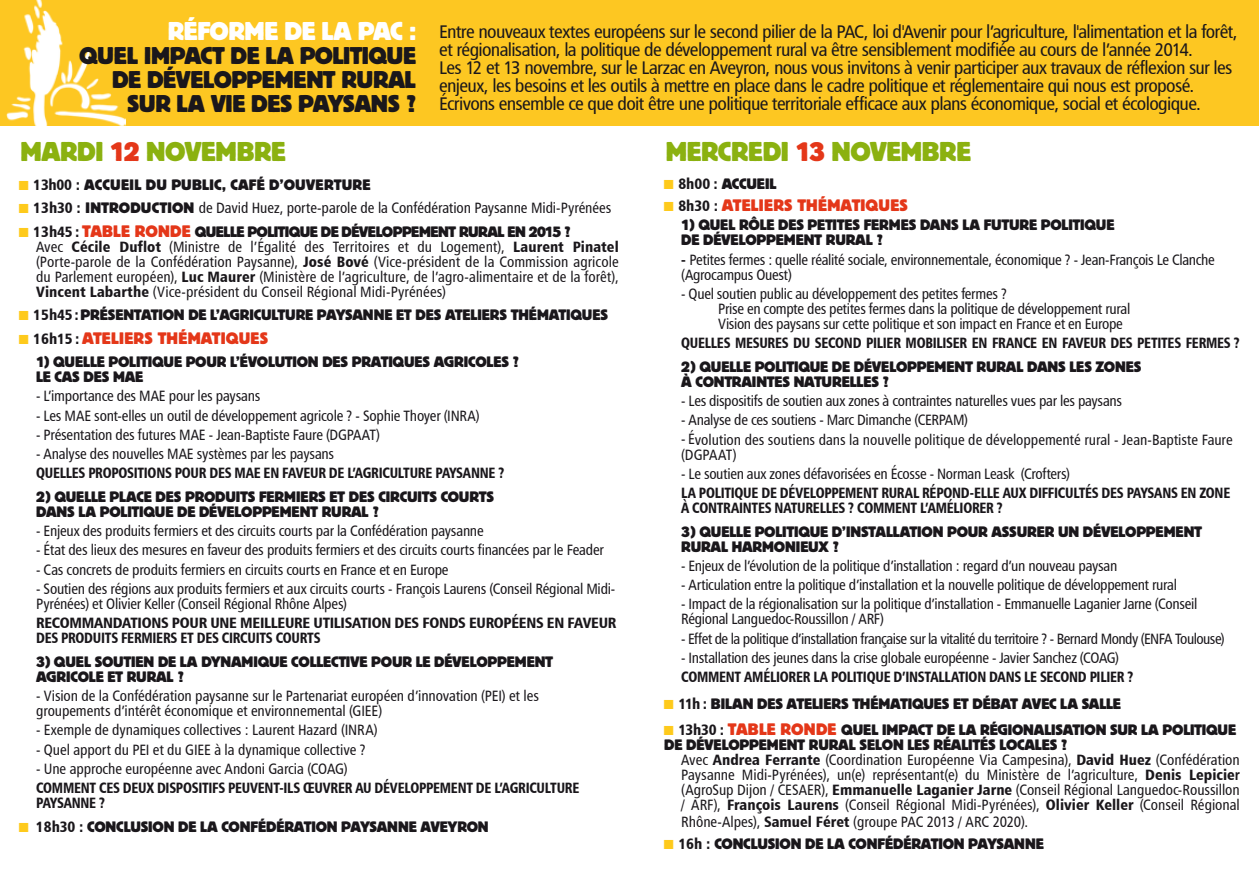
<style>
.page{position:relative;width:1259px;height:893px;background:#fff}
.page>*{position:absolute;margin:0;border:0;box-sizing:border-box;transform-origin:0 0}
.t1{font:700 27px "Block BE";letter-spacing:-.015em;color:#8bb110}
.t2{font:700 25.5px "Block BE";letter-spacing:-.015em;color:#fff}
.t3{font:700 24px/24px "Block BE";letter-spacing:-.015em;color:#1a171b;text-align:right}
.t4{font:18.3px/18px "Humanist 777 BT Roman Condensed B";letter-spacing:-.035em;color:#1a171b;scale:1.06 1}
.t5{font:700 16.5px "Block BE";letter-spacing:.015em;color:#e43719}
.t6{font:15px/15px "Humanist 777 BT Roman Condensed B";letter-spacing:-.015em;color:#1a171b}
.t7{font:700 15px/15px "Block BE";letter-spacing:-.01em;color:#1a171b}
.t8{font:15px/15px "Humanist 777 BT Black Condensed B";letter-spacing:-.02em;color:#1a171b;scale:.9 1}
.t9{font:15px/15px "Humanist 777 BT Black Condensed B";letter-spacing:-.02em;color:#1a171b}
.t10{font:15px "Humanist 777 BT Roman Condensed B";letter-spacing:-.035em;color:#1a171b}
.t11{font:700 15px "Block BE";letter-spacing:-.035em;color:#1a171b}
.t12{font:700 15px "Block BE";letter-spacing:.015em;color:#1a171b}
.s1{color:#e43719}
.s2{font-family:"Humanist 777 BT Black Condensed B";font-weight:400}
.s3{font-family:"Humanist 777 BT Black Condensed B"}
.s4{font-family:"Block BE";font-weight:700}
.s5{font-size:16.5px;color:#e43719}
.s6{font-family:"Humanist 777 BT Black Condensed B";font-weight:400;font-size:15px;color:#1a171b}
.s7{font-family:"Humanist 777 BT Bold Condensed B"}
</style>
<div class="page">
<div style="left:0;top:0;width:1259px;height:126px;background:#fdc722"></div>
<img style="left:6px;top:0;width:119px;height:126px">
<h2 class="t2" style="left:168px;top:17px;width:250px">RÉFORME DE LA PAC :</h2>
<h3 class="t3" style="left:79px;top:45px;width:338px">QUEL IMPACT DE LA POLITIQUE<br>DE DÉVELOPPEMENT RURAL<br>SUR LA VIE DES PAYSANS ?</h3>
<h1 class="t1" style="left:21px;top:137px;width:266px">MARDI <span class="s1">12</span> NOVEMBRE</h1>
<h1 class="t1" style="left:666px;top:137px;width:307px">MERCREDI <span class="s1">13</span> NOVEMBRE</h1>
<p class="t4" style="left:439px;top:23px;width:755px">Entre nouveaux textes européens sur le second pilier de la PAC, loi d'Avenir pour l’agriculture, l'alimentation et la forêt, et régionalisation, la politique de développement rural va être sensiblement modifiée au cours de l’année 2014.<br>Les 12 et 13 novembre, sur le Larzac en Aveyron, nous vous invitons à venir participer aux travaux de réflexion sur les enjeux, les besoins et les outils à mettre en place dans le cadre politique et réglementaire qui nous est proposé. écrivons ensemble ce que doit être une politique territoriale efficace aux plans économique, social et écologique.</p>
<p class="t12" style="left:33px;top:176px;width:339px"><span class="s2">13H00 :</span> ACCUEIL DU PUBLIC, CAFÉ D’OUVERTURE</p>
<p class="t6" style="left:33px;top:200px;width:579px"><span class="s3">13H30 :</span> <span class="s4">INTRODUCTION</span> de David Huez, porte-parole de la Confédération Paysanne Midi-Pyrénées</p>
<p class="t11" style="left:33px;top:223px;width:539px"><span class="s2">13H45 :</span> <span class="s5">TABLE RONDE</span> QUELLE POLITIQUE DE DÉVELOPPEMENT RURAL EN 2015 ?</p>
<p class="t6" style="left:36px;top:239px;width:584px;text-align:justify">Avec <span class="s3">CÉCILE DUFLOT</span> (Ministre de l’Égalité des Territoires et du Logement), <span class="s3">LAURENT PINATEL </span>(Porte-parole de la Confédération Paysanne), <span class="s3">JOSÉ BOVÉ</span> (Vice-président de la Commission agricole du Parlement européen), <span class="s3">LUC MAURER</span> (Ministère de l’agriculture, de l’agro-alimentaire et de la forêt), <span class="s3">VINCENT LABARTHE</span> (Vice-président du Conseil Régional Midi-Pyrénées)</p>
<p class="t7" style="left:33px;top:308px;width:576px"><span class="s2">15H45 :</span>PRÉSENTATION DE L’AGRICULTURE PAYSANNE ET DES ATELIERS THÉMATIQUES</p>
<p class="t5" style="left:33px;top:329px;width:236px"><span class="s6">16H15 :</span> ATELIERS THÉMATIQUES</p>
<p class="t7" style="left:36px;top:355px;width:484px">1) QUELLE POLITIQUE POUR L’ÉVOLUTION DES PRATIQUES AGRICOLES ?<br>LE CAS DES MAE</p>
<p class="t6" style="left:36px;top:388px;width:113px">- L’importance des MAE</p>
<p class="t6" style="left:169px;top:388px;width:93px">pour les paysans</p>
<p class="t6" style="left:36px;top:408px;width:38px">- Les MAE</p>
<p class="t6" style="left:94px;top:408px;width:361px">sont-elles un outil de développement agricole ? - Sophie Thoyer (INRA</p>
<p class="t6" style="left:476px;top:408px;width:5px">)</p>
<p class="t6" style="left:36px;top:427px;width:153px">- Présentation des futures MAE</p>
<p class="t6" style="left:209px;top:427px;width:173px">- Jean-Baptiste Faure (DGPAAT)</p>
<p class="t6" style="left:36px;top:446px;width:141px">- Analyse des nouvelles MAE</p>
<p class="t6" style="left:197px;top:446px;width:139px">systèmes par les paysans</p>
<p class="t8" style="left:36px;top:465px;width:522px">QUELLES PROPOSITIONS POUR DES MAE EN FAVEUR DE L’AGRICULTURE PAYSANNE ?</p>
<p class="t7" style="left:36px;top:490px;width:459px">2) QUELLE PLACE DES PRODUITS FERMIERS ET DES CIRCUITS COURTS<br>DANS LA POLITIQUE DE DÉVELOPPEMENT RURAL ?</p>
<p class="t6" style="left:36px;top:523px;width:449px">- Enjeux des produits fermiers et des circuits courts par la Confédération paysanne</p>
<p class="t6" style="left:36px;top:542px;width:569px">- état des lieux des mesures en faveur des produits fermiers et des circuits courts financées par le Feader</p>
<p class="t6" style="left:36px;top:562px;width:414px">- Cas concrets de produits fermiers en circuits courts en France et en Europe</p>
<p class="t6" style="left:36px;top:581px;width:581px">- Soutien des régions aux produits fermiers et aux circuits courts - François Laurens (Conseil Régional Midi-<br>Pyrénées) et Olivier Keller (Conseil Régional Rhône Alpes)</p>
<p class="t9" style="left:36px;top:615px;width:581px">RECOMMANDATIONS POUR UNE MEILLEURE UTILISATION DES FONDS EUROPÉENS EN FAVEUR<br>DES PRODUITS FERMIERS ET DES CIRCUITS COURTS</p>
<p class="t7" style="left:36px;top:654px;width:518px">3) QUEL SOUTIEN DE LA DYNAMIQUE COLLECTIVE POUR LE DÉVELOPPEMENT<br>AGRICOLE ET RURAL ?</p>
<p class="t6" style="left:36px;top:688px;width:504px">- Vision de la Confédération paysanne sur le Partenariat européen d’innovation (PEI) et les groupements d’intérêt économique et environnemental (GIEE)</p>
<p class="t6" style="left:36px;top:722px;width:317px">- Exemple de dynamiques collectives : Laurent Hazard (INRA</p>
<p class="t6" style="left:374px;top:722px;width:5px">)</p>
<p class="t6" style="left:36px;top:741px;width:331px">- Quel apport du PEI et du GIEE à la dynamique collective ?</p>
<p class="t6" style="left:36px;top:761px;width:313px">- Une approche européenne avec Andoni Garcia (COAG)</p>
<p class="t8" style="left:36px;top:780px;width:605px">COMMENT CES DEUX DISPOSITIFS PEUVENT-ILS ŒUVRER AU DÉVELOPPEMENT DE L’AGRICULTURE<br>PAYSANNE ?</p>
<p class="t7" style="left:36px;top:819px;width:454px"><span class="s2">18H30 :</span> CONCLUSION DE LA CONFÉDÉRATION PAYSANNE AVEYRON</p>
<p class="t7" style="left:678px;top:177px;width:100px"><span class="s2">8H00 :</span> ACCUEIL</p>
<p class="t5" style="left:678px;top:196px;width:231px"><span class="s6">8H30 :</span> ATELIERS THÉMATIQUES</p>
<p class="t7" style="left:681px;top:218px;width:435px">1) QUEL RÔLE DES PETITES FERMES DANS LA FUTURE POLITIQUE<br>DE DÉVELOPPEMENT RURAL ?</p>
<p class="t6" style="left:681px;top:252px;width:535px"><span class="s3">-</span> Petites fermes : quelle réalité sociale, environnementale, économique ? - Jean-François Le Clanche (Agrocampus Ouest)</p>
<p class="t6" style="left:681px;top:286px;width:327px">- Quel soutien public au développement des petites fermes ?</p>
<p class="t6" style="left:718px;top:301px;width:413px">Prise en compte des petites fermes dans la politique de développement rural</p>
<p class="t6" style="left:688px;top:316px;width:20px">V</p>
<p class="t6" style="left:726px;top:316px;width:398px">ision des paysans sur cette politique et son impact en France et en Europe</p>
<p class="t8" style="left:681px;top:335px;width:622px">QUELLES MESURES DU SECOND PILIER MOBILISER EN FRANCE EN FAVEUR DES PETITES FERMES ?</p>
<p class="t7" style="left:681px;top:359px;width:462px">2) QUELLE POLITIQUE DE DÉVELOPPEMENT RURAL DANS LES ZONES<br>À CONTRAINTES NATUR ELLES ?</p>
<p class="t6" style="left:681px;top:393px;width:442px">- Les dispositifs de soutien aux zones à contraintes naturelles vues par les paysans</p>
<p class="t6" style="left:681px;top:412px;width:288px">- Analyse de ces soutiens - Marc Dimanche (CERPAM)</p>
<p class="t6" style="left:681px;top:431px;width:553px">- évolution des soutiens dans la nouvelle politique de développementé rural - Jean-Baptiste Faure (DGPAAT)</p>
<p class="t6" style="left:681px;top:466px;width:390px">- Le soutien aux zones défavorisées en écosse - N orman Leask (Crofters)</p>
<p class="t8" style="left:681px;top:485px;width:611px">LA POLITIQUE DE DÉVELOPPEMENT RURAL RÉPOND-ELLE AUX DIFFICULTÉS DES PAYSANS EN ZONE<br>À CONTRAINTES NATURELLES ? COMMENT L’AMÉLIORER ?</p>
<p class="t7" style="left:681px;top:524px;width:522px">3) QUELLE POLITIQUE D’INSTALLATION POUR ASSURER UN DÉVELOPPEMENT<br>RURAL HARMONIEUX ?</p>
<p class="t6" style="left:681px;top:558px;width:438px">- Enjeux de l’évolution de la politique d’installation : regard d’un nouveau paysan</p>
<p class="t6" style="left:681px;top:577px;width:497px">- Articulation entre la politique d’installation et la nouvelle politique de développement rural</p>
<p class="t6" style="left:681px;top:596px;width:517px">- I mpact de la régionalisation sur la politique d’installation - Emmanuelle Laganier Jarne (Conseil<br>Régional Languedoc-Roussillon / ARF)</p>
<p class="t10" style="left:681px;top:629px;width:545px">- Effet de la politique d’installation française sur la vitalité du territoire ? - Bernard Mondy (EN FA Toulouse)</p>
<p class="t6" style="left:681px;top:650px;width:439px">- I nstallation des jeunes dans la crise globale européenne - Javier Sanchez (COAG)</p>
<p class="t8" style="left:681px;top:669px;width:286px">COMMENT AMÉLIORER LA POLITIQUE D’INSTALLA</p>
<p class="t8" style="left:958px;top:669px;width:196px">TION DANS LE SECOND PILIER ?</p>
<p class="t7" style="left:678px;top:690px;width:559px;line-height:26.5px"><span class="s2">11H :</span> BILAN DES ATELIERS THÉMATIQUES ET DÉBAT AVEC LA SALLE<br><span class="s2">13H30 :</span> <span class="s5">TABLE RONDE</span> QUEL IMPACT DE LA RÉGIONALISATION SUR LA POLITIQUE</p>
<p class="t7" style="left:664px;top:738px;width:404px">DE DÉVELOPPEMENT RURAL SELON LES R ÉALITÉS LOCALES ?</p>
<p class="t6" style="left:681px;top:752px;width:560px;text-align:justify">Avec <span class="s3">ANDREA FERRANTE</span> (Coordination Européenne Via Campesina), <span class="s3">DAVID HUEZ</span> (Confédération Paysanne Midi-Pyrénées), un(e) représentant(e) du Ministère de l’agriculture, <span class="s3">DENIS LEPICIE</span><span class="s7">r </span>(AgroSup Dijon / CESAER), <span class="s3">EMMANUELLE LAGANIER JARNE</span> (Conseil Régional Languedoc-Roussillon / ARF), <span class="s3">FRANÇOIS LAURENS</span> (Conseil Régional Midi-Pyrénées), <span class="s3">OLIVIER KELLER</span> (Conseil Régional</p>
<p class="t6" style="left:681px;top:814px;width:293px">Rhône-Alpes), <span class="s3">SAMUEL FÉRET</span> (groupe PAC 2013 / ARC</p>
<p class="t6" style="left:992px;top:814px;width:37px">2020).</p>
<p class="t7" style="left:678px;top:836px;width:367px"><span class="s2">16H :</span> CONCLUSION DE LA CONFÉDÉRATION PAYSANNE</p>
</div>
